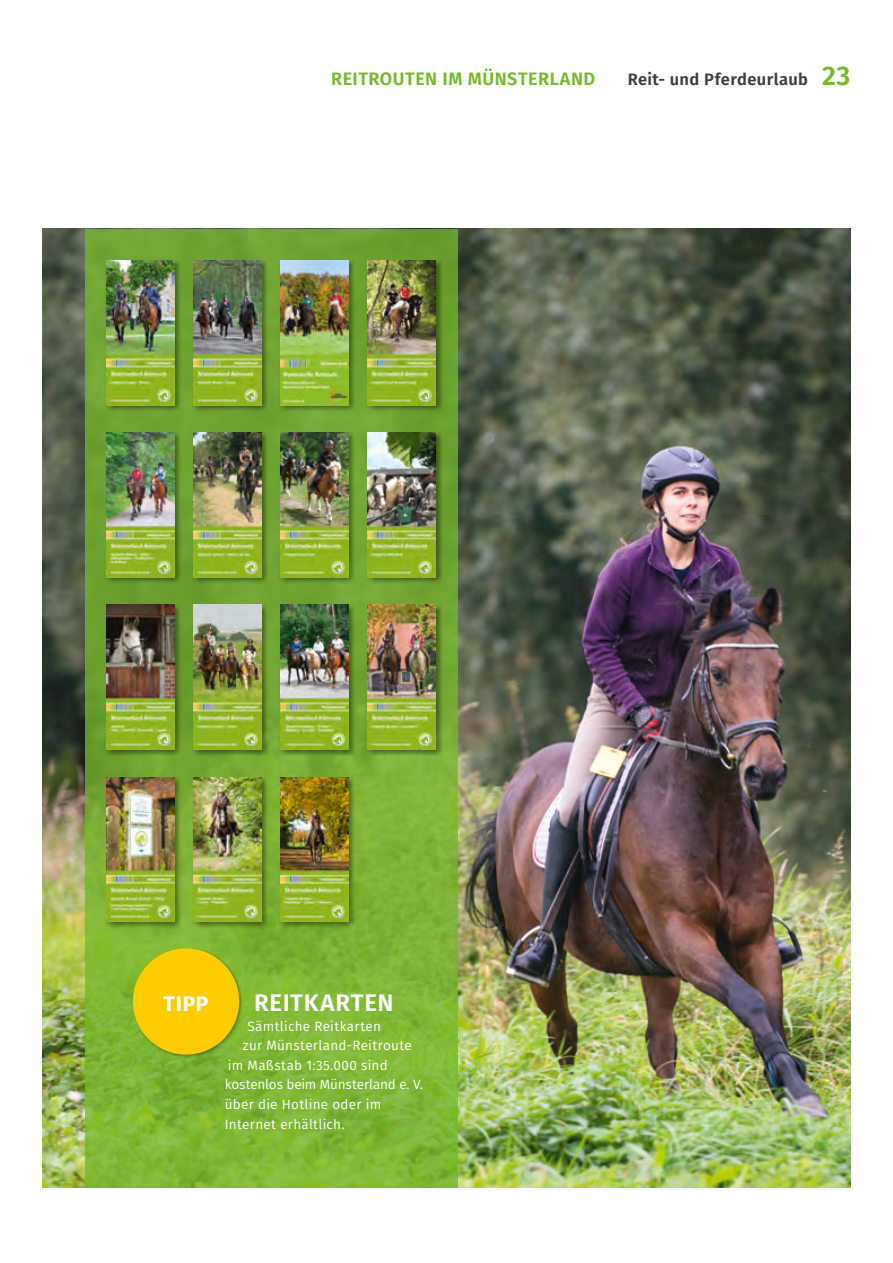
<style>
.page{position:relative;width:893px;height:1263px;background:#fff}
.page>*{position:absolute;margin:0;border:0;box-sizing:border-box;transform-origin:0 0}
.Small_Head_Versal_16{font:600 24px "Fira Sans";letter-spacing:.03em;color:#fff}
.t1{font:700 21px "Fira Sans";color:#fff}
.t2{font:600 18px "Fira Sans";color:#76b82a}
.t3{font:600 16.5px "Fira Sans";letter-spacing:.02em;color:#3c3c3b}
.body_Fira{font:13.5px/19.5px "Fira Sans";letter-spacing:.015em;color:#fff}
.body_Fira-2{font:13.5px "Fira Sans";letter-spacing:-.01em;color:#fff}
.s1{font-size:27px;color:#76b82a}
</style>
<div class="page">
<img style="left:43px;top:229px;width:807px;height:958px">
<svg style="left:85px;top:229px;width:372px;height:958px;background:#79af33"></svg>
<div style="left:105px;top:260px;width:76px;height:152px;background:#000;opacity:.4"></div>
<img style="left:106px;top:260px;width:68px;height:145px">
<div style="left:192px;top:260px;width:77px;height:152px;background:#000;opacity:.4"></div>
<img style="left:193px;top:260px;width:68px;height:145px">
<div style="left:279px;top:260px;width:77px;height:152px;background:#000;opacity:.4"></div>
<img style="left:281px;top:260px;width:68px;height:145px">
<div style="left:367px;top:260px;width:76px;height:152px;background:#000;opacity:.4"></div>
<img style="left:368px;top:260px;width:68px;height:145px">
<div style="left:105px;top:432px;width:76px;height:152px;background:#000;opacity:.4"></div>
<img style="left:106px;top:433px;width:68px;height:144px">
<div style="left:192px;top:432px;width:77px;height:152px;background:#000;opacity:.4"></div>
<img style="left:193px;top:433px;width:68px;height:144px">
<div style="left:279px;top:432px;width:77px;height:152px;background:#000;opacity:.4"></div>
<img style="left:281px;top:433px;width:68px;height:144px">
<div style="left:367px;top:432px;width:76px;height:152px;background:#000;opacity:.4"></div>
<img style="left:368px;top:433px;width:68px;height:144px">
<div style="left:105px;top:604px;width:76px;height:152px;background:#000;opacity:.4"></div>
<img style="left:106px;top:605px;width:68px;height:144px">
<div style="left:192px;top:604px;width:77px;height:152px;background:#000;opacity:.4"></div>
<img style="left:193px;top:605px;width:68px;height:144px">
<div style="left:279px;top:604px;width:77px;height:152px;background:#000;opacity:.4"></div>
<img style="left:281px;top:605px;width:68px;height:144px">
<div style="left:367px;top:604px;width:76px;height:152px;background:#000;opacity:.4"></div>
<img style="left:368px;top:605px;width:68px;height:144px">
<div style="left:105px;top:777px;width:76px;height:151px;background:#000;opacity:.4"></div>
<img style="left:106px;top:777px;width:68px;height:145px">
<div style="left:192px;top:777px;width:77px;height:151px;background:#000;opacity:.4"></div>
<img style="left:193px;top:777px;width:68px;height:145px">
<div style="left:279px;top:777px;width:77px;height:151px;background:#000;opacity:.4"></div>
<img style="left:281px;top:777px;width:68px;height:145px">
<div style="left:133px;top:948px;width:109px;height:110px;background:#000;opacity:.3"></div>
<div style="left:133px;top:948px;width:106px;height:106px;background:#fc0;border-radius:50%"></div>
<h3 class="t2" style="left:331px;top:64px;width:23px">REITROUTEN</h3>
<h3 class="t2" style="left:443px;top:64px;width:52px">IM MÜNSTERLAND</h3>
<p class="t3" style="left:628px;top:66px;width:224px">REIT- UND PFERDEURLAUB <span class="s1">23</span></p>
<p class="t1" style="left:164px;top:986px;width:46px">TIPP</p>
<p class="Small_Head_Versal_16" style="left:254px;top:983px;width:141px">REITKARTEN</p>
<p class="body_Fira" style="left:247px;top:1016px;width:135px">Sämtliche Reitkarten</p>
<p class="body_Fira" style="left:243px;top:1035px;width:170px">zur Münsterland-Reitroute</p>
<p class="body_Fira" style="left:228px;top:1055px;width:161px">im Maßstab 1:35.000 sind</p>
<p class="body_Fira-2" style="left:225px;top:1075px;width:200px">kostenlos beim Münsterland e. V.</p>
<p class="body_Fira" style="left:225px;top:1094px;width:158px">über die Hotline oder im<br>Internet erhältlich.</p>
</div>
